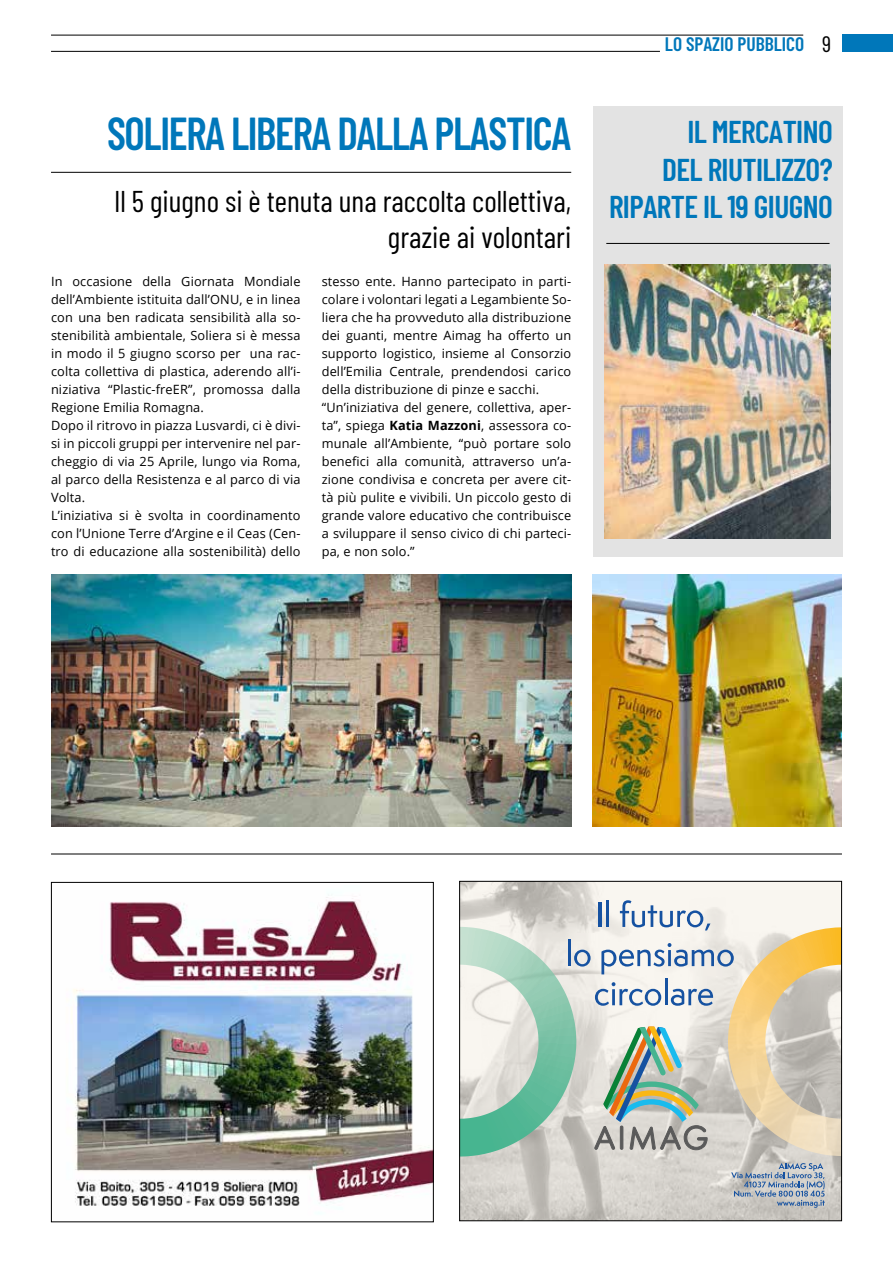
<style>
.page{position:relative;width:893px;height:1263px;background:#fff}
.page>*{position:absolute;margin:0;border:0;box-sizing:border-box;transform-origin:0 0}
.t1{font:600 46.05px "Barlow Condensed";letter-spacing:-.03em;color:#0077ba;scale:.94 1}
.t2{font:600 31.5px/37.8px "Barlow Condensed";letter-spacing:-.02em;color:#0077ba;text-align:right}
.t3{font:30px/36px "Barlow Condensed";color:#000;text-align:right}
.t4{font:600 19.5px "Barlow Condensed";color:#0077ba}
.t5{font:12.75px/18px "Open Sans";letter-spacing:.01em;color:#000}
.s1{font-weight:400;font-size:22.5px;color:#000}
.s2{font-weight:700}
</style>
<div class="page">
<svg style="left:461px;top:883px;width:379px;height:336px;fill:#d6d3cd"></svg>
<svg style="left:461px;top:900px;width:379px;height:256px"></svg>
<svg style="left:731px;top:1163px;width:94px;height:45px;background:#aab3be"></svg>
<div style="left:459px;top:881px;width:383px;height:340px;border:1px solid #000"></div>
<img style="left:73px;top:897px;width:359px;height:309px">
<div style="left:51px;top:882px;width:383px;height:340px;border:1px solid #000"></div>
<hr style="left:51px;top:35px;width:752px;height:1px;background:#000">
<hr style="left:51px;top:51px;width:609px;height:1px;background:#000">
<div style="left:842px;top:35px;width:51px;height:17px;background:#0077ba"></div>
<hr style="left:51px;top:854px;width:791px;height:1px;background:#000">
<hr style="left:51px;top:172px;width:520px;height:1px;background:#000">
<img style="left:51px;top:574px;width:520px;height:252px">
<div style="left:593px;top:106px;width:249px;height:450px;background:#e3e3e3"></div>
<hr style="left:606px;top:243px;width:223px;height:1px;background:#000">
<img style="left:604px;top:264px;width:226px;height:274px">
<img style="left:593px;top:574px;width:249px;height:252px">
<h3 class="t4" style="left:665px;top:31px;width:168px">LO SPAZIO PUBBLICO <span class="s1">9</span></h3>
<h1 class="t1" style="left:107px;top:100px;width:495px">SOLIERA LIBERA DALLA PLASTICA</h1>
<h2 class="t2" style="left:609px;top:110px;width:225px">IL MERCATINO<br>DEL RIUTILIZZO?<br>RIPARTE IL 19 GIUGNO</h2>
<h3 class="t3" style="left:114px;top:181px;width:459px">Il 5 giugno si è tenuta una raccolta collettiva, grazie ai volontari</h3>
<p class="t5" style="left:51px;top:272px;width:251px">In occasione della Giornata Mondiale dell’Ambiente istituita dall’ONU, e in linea con una ben radicata sensibilità alla so&shy;stenibilità ambientale, Soliera si è messa in modo il 5 giugno scorso per una rac&shy;colta collettiva di plastica, aderendo all’i&shy;niziativa “Plastic-freER”, promossa dalla Regione Emilia Romagna.<br>Dopo il ritrovo in piazza Lusvardi, ci è divi&shy;si in piccoli gruppi per intervenire nel par&shy;cheggio di via 25 Aprile, lungo via Roma, al parco della Resistenza e al parco di via Volta.<br>L’iniziativa si è svolta in coordinamento con l’Unione Terre d’Argine e il Ceas (Cen&shy;tro di educazione alla sostenibilità) dello</p>
<p class="t5" style="left:322px;top:272px;width:251px">stesso ente. Hanno partecipato in parti&shy;colare i volontari legati a Legambiente So&shy;liera che ha provveduto alla distribuzione dei guanti, mentre Aimag ha offerto un supporto logistico, insieme al Consorzio dell’Emilia Centrale, prendendosi carico della distribuzione di pinze e sacchi. “Un’iniziativa del genere, collettiva, aper&shy;ta”, spiega <span class="s2">Katia Mazzoni</span>, assessora co&shy;munale all’Ambiente, “può portare solo benefici alla comunità, attraverso un’a&shy;zione condivisa e concreta per avere cit&shy;tà più pulite e vivibili. Un piccolo gesto di grande valore educativo che contribuisce a sviluppare il senso civico di chi parteci&shy;pa, e non solo.”</p>
</div>
